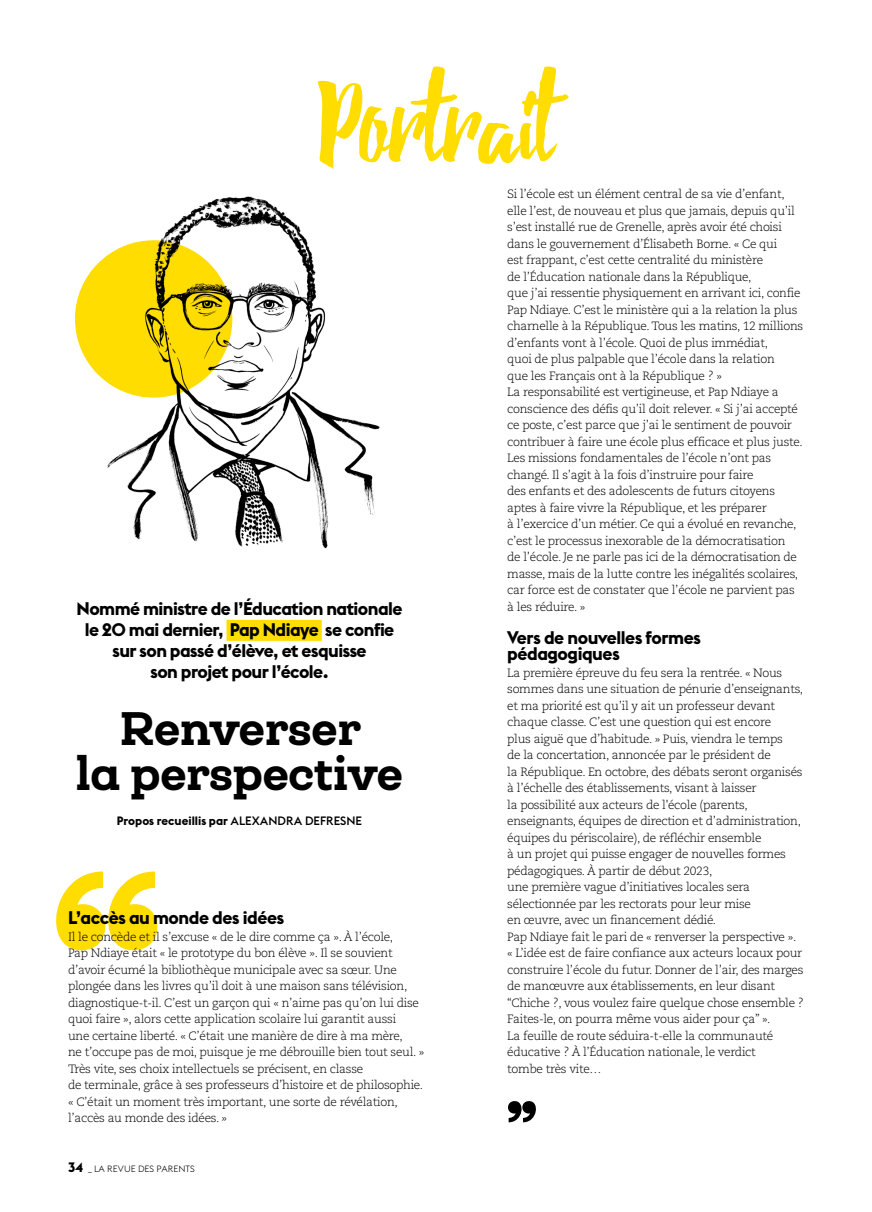
<style>
.page{position:relative;width:872px;height:1212px;background:#fff}
.page>*{position:absolute;margin:0;border:0;box-sizing:border-box;transform-origin:0 0}
.t1{font:120px "Beacon";color:#fd0}
.t2{font:900 45px/45px "Queulat";letter-spacing:-.02em;color:#000;text-align:center}
.t3{font:700 18px/21px "Euclid Flex";letter-spacing:-.03em;color:#000}
.t4{font:300 12px/16.5px "Caecilia LT Std";letter-spacing:-.025em;color:#000}
.t5{font:700 12px "Euclid Flex";color:#000}
.t6{font:300 9px "Euclid Flex";color:#000}
.s1{font-weight:500}
.s2{font-weight:700;font-size:13.5px}
</style>
<div class="page">
<svg style="left:56px;top:871px;width:101px;height:79px"></svg>
<svg style="left:508px;top:1101px;width:28px;height:21px"></svg>
<img style="left:106px;top:196px;width:274px;height:353px">
<svg style="left:75px;top:240px;width:157px;height:158px;fill:#fd0"></svg>
<div style="left:226px;top:620px;width:96px;height:21px;background:#fd0"></div>
<h1 class="t1" style="left:318px;top:50px;width:238px">Portrait</h1>
<p class="t4" style="left:507px;top:186px;width:297px">Si l’école est un élément central de sa vie d’enfant, elle l’est, de nouveau et plus que jamais, depuis qu’il s’est installé rue de Grenelle, après avoir été choisi dans le gouvernement d’Élisabeth Borne. « Ce qui<br>est frappant, c’est cette centralité du ministère<br>de l’Éducation nationale dans la République,<br>que j’ai ressentie physiquement en arrivant ici, confie Pap Ndiaye. C’est le ministère qui a la relation la plus charnelle à la République. Tous les matins, 12 millions d’enfants vont à l’école. Quoi de plus immédiat,<br>quoi de plus palpable que l’école dans la relation<br>que les Français ont à la République ? »<br>La responsabilité est vertigineuse, et Pap Ndiaye a conscience des défis qu’il doit relever. « Si j’ai accepté ce poste, c’est parce que j’ai le sentiment de pouvoir contribuer à faire une école plus efficace et plus juste.<br>Les missions fondamentales de l’école n’ont pas changé. Il s’agit à la fois d’instruire pour faire<br>des enfants et des adolescents de futurs citoyens aptes à faire vivre la République, et les préparer<br>à l’exercice d’un métier. Ce qui a évolué en revanche, c’est le processus inexorable de la démocratisation<br>de l’école. Je ne parle pas ici de la démocratisation de masse, mais de la lutte contre les inégalités scolaires, car force est de constater que l’école ne parvient pas à les réduire. »</p>
<h3 class="t3" style="left:507px;top:629px;width:195px;line-height:16.5px">Vers de nouvelles formes pédagogiques</h3>
<p class="t4" style="left:507px;top:664px;width:298px">La première épreuve du feu sera la rentrée. « Nous sommes dans une situation de pénurie d’enseignants, et ma priorité est qu’il y ait un professeur devant chaque classe. C’est une question qui est encore<br>plus aiguë que d’habitude. » Puis, viendra le temps<br>de la concertation, annoncée par le président de<br>la République. En octobre, des débats seront organisés à l’échelle des établissements, visant à laisser<br>la possibilité aux acteurs de l'école (parents, enseignants, équipes de direction et d’administration, équipes du périscolaire), de réfléchir ensemble<br>à un projet qui puisse engager de nouvelles formes pédagogiques. À partir de début 2023,<br>une première vague d’initiatives locales sera sélectionnée par les rectorats pour leur mise<br>en œuvre, avec un financement dédié.<br>Pap Ndiaye fait le pari de « renverser la perspective ». « L’idée est de faire confiance aux acteurs locaux pour construire l’école du futur. Donner de l’air, des marges de manœuvre aux établissements, en leur disant “Chiche ?, vous voulez faire quelque chose ensemble ?<br>Faites-le, on pourra même vous aider pour ça” ».<br>La feuille de route séduira-t-elle la communauté éducative ? À l’Éducation nationale, le verdict<br>tombe très vite…</p>
<h3 class="t3" style="left:77px;top:599px;width:327px;text-align:center">Nommé ministre de l’Éducation nationale le 20 mai dernier, Pap Ndiaye se confie sur son passé d’élève, et esquisse<br>son projet pour l’école.</h3>
<h2 class="t2" style="left:76px;top:706px;width:329px">Renverser<br>la perspective</h2>
<p class="t5" style="left:117px;top:813px;width:247px">Propos recueillis par <span class="s1">ALEXANDRA DEFRESNE</span></p>
<h3 class="t3" style="left:68px;top:907px;width:218px">L’accès au monde des idées</h3>
<p class="t4" style="left:68px;top:928px;width:358px">Il le concède et il s’excuse « de le dire comme ça ». À l’école,<br>Pap Ndiaye était « le prototype du bon élève ». Il se souvient d’avoir écumé la bibliothèque municipale avec sa sœur. Une plongée dans les livres qu’il doit à une maison sans télévision, diagnostique-t-il. C’est un garçon qui « n’aime pas qu’on lui dise quoi faire », alors cette application scolaire lui garantit aussi<br>une certaine liberté. « C’était une manière de dire à ma mère,<br>ne t’occupe pas de moi, puisque je me débrouille bien tout seul. » Très vite, ses choix intellectuels se précisent, en classe<br>de terminale, grâce à ses professeurs d’histoire et de philosophie. « C’était un moment très important, une sorte de révélation, l’accès au monde des idées. »</p>
<p class="t6" style="left:68px;top:1163px;width:128px"><span class="s2">34</span> _ LA REVUE DES PARENTS</p>
</div>
